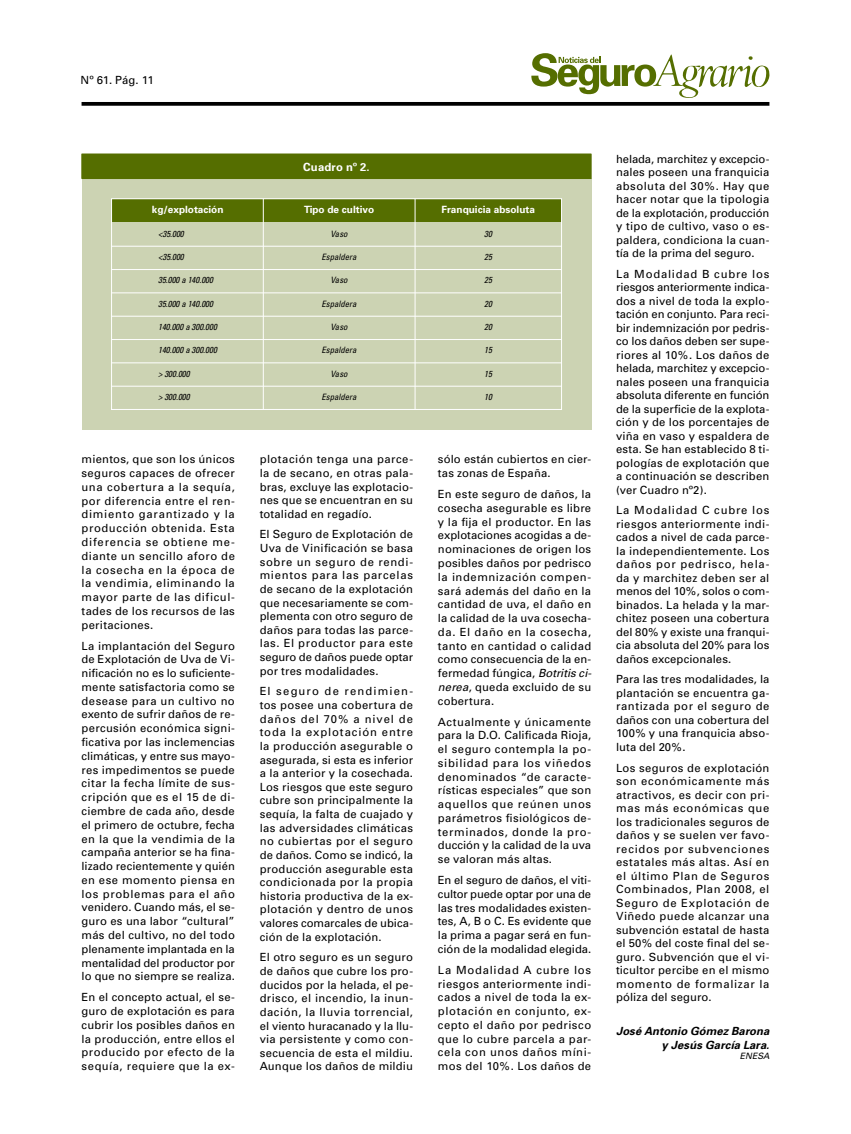
<style>
.page{position:relative;width:851px;height:1134px;background:#fff}
.page>*{position:absolute;margin:0;border:0;box-sizing:border-box;transform-origin:0 0}
.t1{font:11.25px/13.8px "Univers";letter-spacing:.01em;color:#000;text-align:justify}
.t2{font:italic 700 11.25px/13.5px "Univers";letter-spacing:.005em;color:#000;text-align:right}
.t3{font:700 11.25px "Univers";letter-spacing:.015em;color:#fff}
.t4{font:700 10px "Univers";color:#fff}
.t5{font:italic condensed 8.75px "Univers";color:#000}
.t6{font:italic 8.75px "Univers";letter-spacing:-.01em;color:#000}
.s1{font-style:italic}
</style>
<div class="page">
<svg style="left:81px;top:102px;width:688px;height:4px;background:#111"></svg>
<svg style="left:531px;top:53px;width:238px;height:45px"></svg>
<div style="left:82px;top:178px;width:509px;height:252px;background:#ccd3b3"></div>
<hr style="left:111px;top:246px;width:450px;height:1px;background:#fff">
<hr style="left:111px;top:269px;width:450px;height:1px;background:#fff">
<hr style="left:111px;top:293px;width:450px;height:1px;background:#fff">
<hr style="left:111px;top:316px;width:450px;height:1px;background:#fff">
<hr style="left:111px;top:339px;width:450px;height:1px;background:#fff">
<hr style="left:111px;top:363px;width:450px;height:1px;background:#fff">
<hr style="left:111px;top:386px;width:450px;height:1px;background:#fff">
<div style="left:111px;top:199px;width:450px;height:23px;background:#556e00"></div>
<div style="left:111px;top:198px;width:450px;height:212px;border:1px solid #fff"></div>
<hr style="left:414px;top:199px;width:1px;height:211px;background:#fff">
<hr style="left:263px;top:199px;width:1px;height:211px;background:#fff">
<div style="left:81px;top:154px;width:510px;height:25px;background:#556e00"></div>
<div style="left:81px;top:153px;width:510px;height:25px;background:#556e00"></div>
<p class="t1" style="left:80px;top:73px;width:75px">Nº 61. Pág. 11</p>
<p class="t3" style="left:303px;top:160px;width:68px">Cuadro nº 2.</p>
<p class="t4" style="left:152px;top:203px;width:73px">kg/explotación</p>
<p class="t4" style="left:304px;top:203px;width:71px">Tipo de cultivo</p>
<p class="t4" style="left:441px;top:203px;width:95px">Franquicia absoluta</p>
<p class="t5" style="left:158px;top:228px;width:27px">&lt;35.000</p>
<p class="t5" style="left:330px;top:228px;width:19px">Vaso</p>
<p class="t5" style="left:484px;top:228px;width:9px">30</p>
<p class="t5" style="left:158px;top:251px;width:27px">&lt;35.000</p>
<p class="t5" style="left:321px;top:251px;width:36px">Espaldera</p>
<p class="t5" style="left:484px;top:251px;width:9px">25</p>
<p class="t5" style="left:158px;top:275px;width:56px">35.000 a 140.000</p>
<p class="t5" style="left:330px;top:275px;width:19px">Vaso</p>
<p class="t5" style="left:484px;top:275px;width:9px">25</p>
<p class="t5" style="left:158px;top:298px;width:56px">35.000 a 140.000</p>
<p class="t5" style="left:321px;top:298px;width:36px">Espaldera</p>
<p class="t5" style="left:484px;top:298px;width:9px">20</p>
<p class="t5" style="left:158px;top:321px;width:60px">140.000 a 300.000</p>
<p class="t5" style="left:330px;top:321px;width:19px">Vaso</p>
<p class="t5" style="left:484px;top:321px;width:9px">20</p>
<p class="t5" style="left:158px;top:345px;width:60px">140.000 a 300.000</p>
<p class="t5" style="left:321px;top:345px;width:36px">Espaldera</p>
<p class="t5" style="left:484px;top:345px;width:9px">15</p>
<p class="t5" style="left:158px;top:368px;width:33px">&gt; 300.000</p>
<p class="t5" style="left:330px;top:368px;width:19px">Vaso</p>
<p class="t5" style="left:484px;top:368px;width:9px">15</p>
<p class="t5" style="left:158px;top:391px;width:33px">&gt; 300.000</p>
<p class="t5" style="left:321px;top:391px;width:36px">Espaldera</p>
<p class="t5" style="left:484px;top:391px;width:9px">10</p>
<p class="t1" style="left:81px;top:452px;width:155px">mientos, que son los únicos seguros capaces de ofrecer una cobertura a la sequía, por diferencia entre el ren&shy;dimiento garantizado y la producción obtenida. Esta diferencia se obtiene me&shy;diante un sencillo aforo de la cosecha en la época de la vendimia, eliminando la mayor parte de las dificul&shy;tades de los recursos de las peritaciones.</p>
<p class="t1" style="left:81px;top:639px;width:155px">La implantación del Seguro de Explotación de Uva de Vi&shy;nificación no es lo suficiente&shy;mente satisfactoria como se desease para un cultivo no exento de sufrir daños de re&shy;percusión económica signi&shy;ficativa por las inclemencias climáticas, y entre sus mayo&shy;res impedimentos se puede citar la fecha límite de sus&shy;cripción que es el 15 de di&shy;ciembre de cada año, desde el primero de octubre, fecha en la que la vendimia de la campaña anterior se ha fina&shy;lizado recientemente y quién en ese momento piensa en los problemas para el año venidero. Cuando más, el se&shy;guro es una labor “cultural” más del cultivo, no del todo plenamente implantada en la mentalidad del productor por lo que no siempre se realiza.</p>
<p class="t1" style="left:81px;top:990px;width:155px">En el concepto actual, el se&shy;guro de explotación es para cubrir los posibles daños en la producción, entre ellos el producido por efecto de la sequía, requiere que la ex-</p>
<p class="t1" style="left:260px;top:453px;width:155px">plotación tenga una parce&shy;la de secano, en otras pala&shy;bras, excluye las explotacio&shy;nes que se encuentran en su totalidad en regadío.</p>
<p class="t1" style="left:260px;top:528px;width:155px">El Seguro de Explotación de Uva de Vinificación se basa sobre un seguro de rendi&shy;mientos para las parcelas de secano de la explotación que necesariamente se com&shy;plementa con otro seguro de daños para todas las parce&shy;las. El productor para este seguro de daños puede optar por tres modalidades.</p>
<p class="t1" style="left:260px;top:685px;width:155px">El seguro de rendimien&shy;tos posee una cobertura de daños del 70% a nivel de toda la explotación entre la producción asegurable o asegurada, si esta es inferior a la anterior y la cosechada.<br>Los riesgos que este seguro cubre son principalmente la sequía, la falta de cuajado y las adversidades climáticas no cubiertas por el seguro de daños. Como se indicó, la producción asegurable esta condicionada por la propia historia productiva de la ex&shy;plotación y dentro de unos valores comarcales de ubica&shy;ción de la explotación.</p>
<p class="t1" style="left:260px;top:951px;width:155px">El otro seguro es un seguro de daños que cubre los pro&shy;ducidos por la helada, el pe&shy;drisco, el incendio, la inun&shy;dación, la lluvia torrencial, el viento huracanado y la llu&shy;via persistente y como con&shy;secuencia de esta el mildiu.<br>Aunque los daños de mildiu</p>
<p class="t1" style="left:438px;top:453px;width:155px">sólo están cubiertos en cier&shy;tas zonas de España.</p>
<p class="t1" style="left:438px;top:487px;width:155px">En este seguro de daños, la cosecha asegurable es libre y la fija el productor. En las explotaciones acogidas a de&shy;nominaciones de origen los posibles daños por pedrisco la indemnización compen&shy;sará además del daño en la cantidad de uva, el daño en la calidad de la uva cosecha&shy;da. El daño en la cosecha, tanto en cantidad o calidad como consecuencia de la en&shy;fermedad fúngica, <span class="s1">Botritis ci&shy;nerea</span>, queda excluido de su cobertura.</p>
<p class="t1" style="left:438px;top:715px;width:155px">Actualmente y únicamente para la D.O. Calificada Rioja, el seguro contempla la po&shy;sibilidad para los viñedos denominados “de caracte&shy;rísticas especiales” que son aquellos que reúnen unos parámetros fisiológicos de&shy;terminados, donde la pro&shy;ducción y la calidad de la uva se valoran más altas.</p>
<p class="t1" style="left:438px;top:873px;width:155px">En el seguro de daños, el viti&shy;cultor puede optar por una de las tres modalidades existen&shy;tes, A, B o C. Es evidente que la prima a pagar será en fun&shy;ción de la modalidad elegida.</p>
<p class="t1" style="left:438px;top:963px;width:155px">La Modalidad A cubre los riesgos anteriormente indi&shy;cados a nivel de toda la ex&shy;plotación en conjunto, ex&shy;cepto el daño por pedrisco que lo cubre parcela a par&shy;cela con unos daños míni&shy;mos del 10%. Los daños de</p>
<p class="t1" style="left:616px;top:152px;width:155px">helada, marchitez y excepcio&shy;nales poseen una franquicia absoluta del 30%. Hay que hacer notar que la tipologia de la explotación, producción y tipo de cultivo, vaso o es&shy;paldera, condiciona la cuan&shy;tía de la prima del seguro.</p>
<p class="t1" style="left:616px;top:267px;width:155px">La Modalidad B cubre los riesgos anteriormente indica&shy;dos a nivel de toda la explo&shy;tación en conjunto. Para reci&shy;bir indemnización por pedris&shy;co los daños deben ser supe&shy;riores al 10%. Los daños de helada, marchitez y excepcio&shy;nales poseen una franquicia absoluta diferente en función de la superficie de la explota&shy;ción y de los porcentajes de viña en vaso y espaldera de esta. Se han establecido 8 ti&shy;pologías de explotación que a continuación se describen (ver Cuadro nº2).</p>
<p class="t1" style="left:616px;top:504px;width:155px">La Modalidad C cubre los riesgos anteriormente indi&shy;cados a nivel de cada parce&shy;la independientemente. Los daños por pedrisco, hela&shy;da y marchitez deben ser al menos del 10%, solos o com&shy;binados. La helada y la mar&shy;chitez poseen una cobertura del 80% y existe una franqui&shy;cia absoluta del 20% para los daños excepcionales.</p>
<p class="t1" style="left:616px;top:673px;width:155px">Para las tres modalidades, la plantación se encuentra ga&shy;rantizada por el seguro de daños con una cobertura del 100% y una franquicia abso&shy;luta del 20%.</p>
<p class="t1" style="left:616px;top:761px;width:155px">Los seguros de explotación son económicamente más atractivos, es decir con pri&shy;mas más económicas que los tradicionales seguros de daños y se suelen ver favo&shy;recidos por subvenciones estatales más altas. Así en el último Plan de Seguros Combinados, Plan 2008, el Seguro de Explotación de Viñedo puede alcanzar una subvención estatal de hasta el 50% del coste final del se&shy;guro. Subvención que el vi&shy;ticultor percibe en el mismo momento de formalizar la póliza del seguro.</p>
<p class="t2" style="left:616px;top:1024px;width:155px">José Antonio Gómez Barona y Jesús García Lara.</p>
<p class="t6" style="left:739px;top:1051px;width:31px">ENESA</p>
</div>
